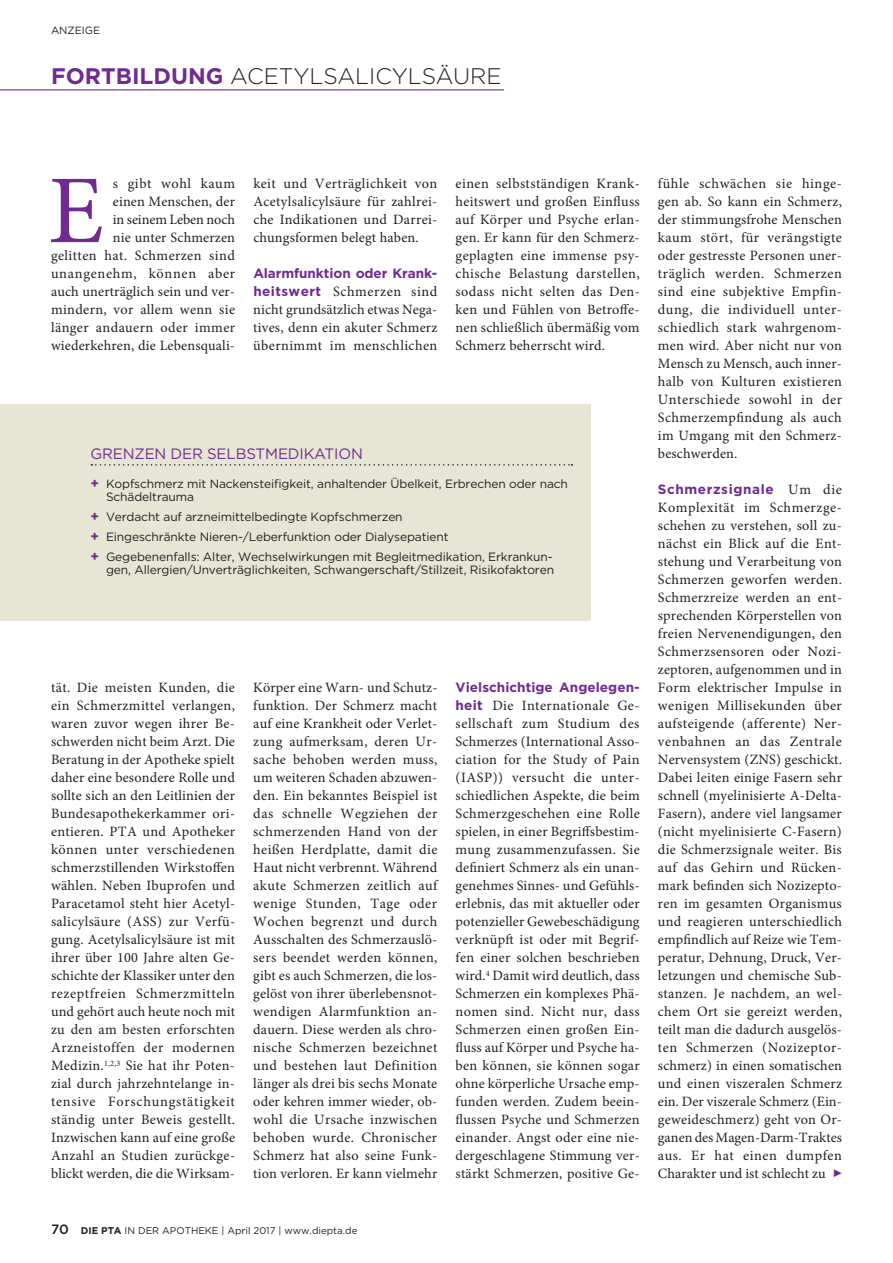
<style>
.page{position:relative;width:893px;height:1263px;background:#fff}
.page>*{position:absolute;margin:0;border:0;box-sizing:border-box;transform-origin:0 0}
.t1{font:97.2px "Minion Pro";color:#6e2c91}
.t2{font:300 22.5px "Gotham";color:#231f20}
.t3{font:15px "Gotham";letter-spacing:-.01em;color:#6e2c91}
.t4{font:14.25px/18px "Minion Pro";letter-spacing:.015em;color:#231f20;text-align:justify}
.t5{font:700 13.5px "Gotham";letter-spacing:.005em;color:#6e2c91}
.t6{font:700 13.5px "Gotham";letter-spacing:.045em;color:#6e2c91}
.t7{font:12px/20px "Gotham";letter-spacing:-.01em;color:#231f20}
.t8{font:10.5px "Gotham";color:#231f20}
.t9{font:9.75px "Gotham";color:#231f20}
.s1{font-weight:700;color:#6e2c91}
.s2{font-family:"Gotham";font-weight:700;font-size:13.5px;color:#6e2c91}
.s3{font-weight:700;font-size:13.5px;color:#6e2c91}
.s4{font-weight:500;font-size:13.5px}
.s5{font-weight:700}
.s6{font-family:"Minion Pro";font-weight:400;font-size:14.25px;color:#231f20}
</style>
<div class="page">
<div style="left:0;top:404px;width:590px;height:216px;background:#e7e5d4"></div>
<svg style="left:91px;top:464px;width:481px;height:2px"></svg>
<hr style="left:0;top:89px;width:504px;height:1px;background:#6e2c91">
<p class="t8" style="left:51px;top:23px;width:51px">ANZEIGE</p>
<h2 class="t2" style="left:51px;top:62px;width:452px"><span class="s1">FORTBILDUNG</span> ACETYLSALICYLSÄURE</h2>
<p class="t4" style="left:51px;top:175px;width:186px;text-align:right">s gibt wohl kaum<br>einen Menschen, der<br>in seinem Leben noch<br>nie unter Schmerzen<br>gelitten hat. Schmerzen sind unangenehm, können aber auch unerträglich sein und ver&shy;mindern, vor allem wenn sie länger andauern oder immer wiederkehren, die Lebensquali-</p>
<h1 class="t1" style="left:48px;top:146px;width:57px">E</h1>
<p class="t4" style="left:253px;top:175px;width:186px">keit und Verträglichkeit von Acetylsalicylsäure für zahlrei&shy;che Indikationen und Darrei&shy;chungsformen belegt haben.</p>
<p class="t5" style="left:253px;top:264px;width:186px">Alarmfunktion oder Krank-</p>
<p class="t4" style="left:253px;top:283px;width:186px"><span class="s2">heitswert</span> Schmerzen sind nicht grundsätzlich etwas Nega&shy;tives, denn ein akuter Schmerz übernimmt im menschlichen</p>
<p class="t4" style="left:456px;top:175px;width:186px">einen selbstständigen Krank&shy;heitswert und großen Einfluss auf Körper und Psyche erlan&shy;gen. Er kann für den Schmerz&shy;geplagten eine immense psy&shy;chische Belastung darstellen, sodass nicht selten das Den&shy;ken und Fühlen von Betroffe&shy;nen schließlich übermäßig vom Schmerz beherrscht wird.</p>
<p class="t3" style="left:91px;top:444px;width:274px">GRENZEN DER SELBSTMEDIKATION</p>
<p class="t7" style="left:106px;top:476px;width:463px;line-height:13px;text-indent:-15px"><span class="s3">+</span> Kopfschmerz mit Nackensteifigkeit, anhaltender Übelkeit, Erbrechen oder nach<br>Schädeltrauma</p>
<p class="t7" style="left:91px;top:506px;width:464px"><span class="s3">+</span> Verdacht auf arzneimittelbedingte Kopfschmerzen<br><span class="s3">+</span> Eingeschränkte Nieren-/Leberfunktion oder Dialysepatient<br><span class="s3">+</span> Gegebenenfalls: Alter, Wechselwirkungen mit Begleitmedikation, Erkrankun-</p>
<p class="t7" style="left:106px;top:559px;width:450px">gen, Allergien/Unverträglichkeiten, Schwangerschaft/Stillzeit, Risikofaktoren</p>
<p class="t4" style="left:51px;top:679px;width:186px">tät. Die meisten Kunden, die ein Schmerzmittel verlangen, waren zuvor wegen ihrer Be&shy;schwerden nicht beim Arzt. Die Beratung in der Apotheke spielt daher eine besondere Rolle und sollte sich an den Leitlinien der Bundesapothekerkammer ori&shy;entieren. PTA und Apotheker können unter verschiedenen schmerzstillenden Wirkstoffen wählen. Neben Ibuprofen und Paracetamol steht hier Acetyl&shy;salicylsäure (ASS) zur Verfü&shy;gung. Acetylsalicylsäure ist mit ihrer über 100 Jahre alten Ge&shy;schichte der Klassiker unter den rezeptfreien Schmerzmitteln und gehört auch heute noch mit zu den am besten erforschten Arzneistoffen der modernen Medizin.<sup>1,2,3</sup> Sie hat ihr Poten&shy;zial durch jahrzehntelange in&shy;tensive Forschungstätigkeit ständig unter Beweis gestellt.<br>Inzwischen kann auf eine große Anzahl an Studien zurückge&shy;blickt werden, die die Wirksam-</p>
<p class="t4" style="left:253px;top:679px;width:186px">Körper eine Warn- und Schutz&shy;funktion. Der Schmerz macht auf eine Krankheit oder Verlet&shy;zung aufmerksam, deren Ur&shy;sache behoben werden muss, um weiteren Schaden abzuwen&shy;den. Ein bekanntes Beispiel ist das schnelle Wegziehen der schmerzenden Hand von der heißen Herdplatte, damit die Haut nicht verbrennt. Während akute Schmerzen zeitlich auf wenige Stunden, Tage oder Wochen begrenzt und durch Ausschalten des Schmerzauslö&shy;sers beendet werden können, gibt es auch Schmerzen, die los&shy;gelöst von ihrer überlebensnot&shy;wendigen Alarmfunktion an&shy;dauern. Diese werden als chro&shy;nische Schmerzen bezeichnet und bestehen laut Definition länger als drei bis sechs Monate oder kehren immer wieder, ob&shy;wohl die Ursache inzwischen behoben wurde. Chronischer Schmerz hat also seine Funk&shy;tion verloren. Er kann vielmehr</p>
<p class="t5" style="left:456px;top:678px;width:186px">Vielschichtige Angelegen-</p>
<p class="t4" style="left:456px;top:697px;width:186px"><span class="s2">heit</span> Die Internationale Ge&shy;sellschaft zum Studium des Schmerzes (International Asso&shy;ciation for the Study of Pain (IASP)) versucht die unter&shy;schiedlichen Aspekte, die beim Schmerzgeschehen eine Rolle spielen, in einer Begriffsbestim&shy;mung zusammenzufassen. Sie definiert Schmerz als ein unan&shy;genehmes Sinnes- und Gefühls&shy;erlebnis, das mit aktueller oder potenzieller Gewebeschädigung verknüpft ist oder mit Begrif&shy;fen einer solchen beschrieben wird.<sup>4</sup> Damit wird deutlich, dass Schmerzen ein komplexes Phä&shy;nomen sind. Nicht nur, dass Schmerzen einen großen Ein&shy;fluss auf Körper und Psyche ha&shy;ben können, sie können sogar ohne körperliche Ursache emp&shy;funden werden. Zudem beein&shy;flussen Psyche und Schmerzen einander. Angst oder eine nie&shy;dergeschlagene Stimmung ver&shy;stärkt Schmerzen, positive Ge-</p>
<p class="t9" style="left:51px;top:1224px;width:308px"><span class="s4">70</span> <span class="s5">DIE PTA</span> IN DER APOTHEKE | April 2017 | www.diepta.de</p>
<p class="t4" style="left:658px;top:175px;width:186px">fühle schwächen sie hinge&shy;gen ab. So kann ein Schmerz, der stimmungsfrohe Menschen kaum stört, für verängstigte oder gestresste Personen uner&shy;träglich werden. Schmerzen sind eine subjektive Empfin&shy;dung, die individuell unter&shy;schiedlich stark wahrgenom&shy;men wird. Aber nicht nur von Mensch zu Mensch, auch inner&shy;halb von Kulturen existieren Unterschiede sowohl in der Schmerzempfindung als auch im Umgang mit den Schmerz&shy;beschwerden.</p>
<p class="t6" style="left:658px;top:480px;width:185px">Schmerzsignale <span class="s6">Um die</span></p>
<p class="t4" style="left:658px;top:499px;width:186px">Komplexität im Schmerzge&shy;schehen zu verstehen, soll zu&shy;nächst ein Blick auf die Ent&shy;stehung und Verarbeitung von Schmerzen geworfen werden.<br>Schmerzreize werden an ent&shy;sprechenden Körperstellen von freien Nervenendigungen, den Schmerzsensoren oder Nozi&shy;zeptoren, aufgenommen und in Form elektrischer Impulse in wenigen Millisekunden über aufsteigende (afferente) Ner&shy;venbahnen an das Zentrale Nervensystem (ZNS) geschickt.<br>Dabei leiten einige Fasern sehr schnell (myelinisierte A-Delta-Fasern), andere viel langsamer (nicht myelinisierte C-Fasern) die Schmerzsignale weiter. Bis auf das Gehirn und Rücken&shy;mark befinden sich Nozizepto&shy;ren im gesamten Organismus und reagieren unterschiedlich empfindlich auf Reize wie Tem&shy;peratur, Dehnung, Druck, Ver&shy;letzungen und chemische Sub&shy;stanzen. Je nachdem, an wel&shy;chem Ort sie gereizt werden, teilt man die dadurch ausgelös&shy;ten Schmerzen (Nozizeptor&shy;schmerz) in einen somatischen und einen viszeralen Schmerz ein. Der viszerale Schmerz (Ein&shy;geweideschmerz) geht von Or&shy;ganen des Magen-Darm-Traktes aus. Er hat einen dumpfen Charakter und ist schlecht zu</p>
</div>
